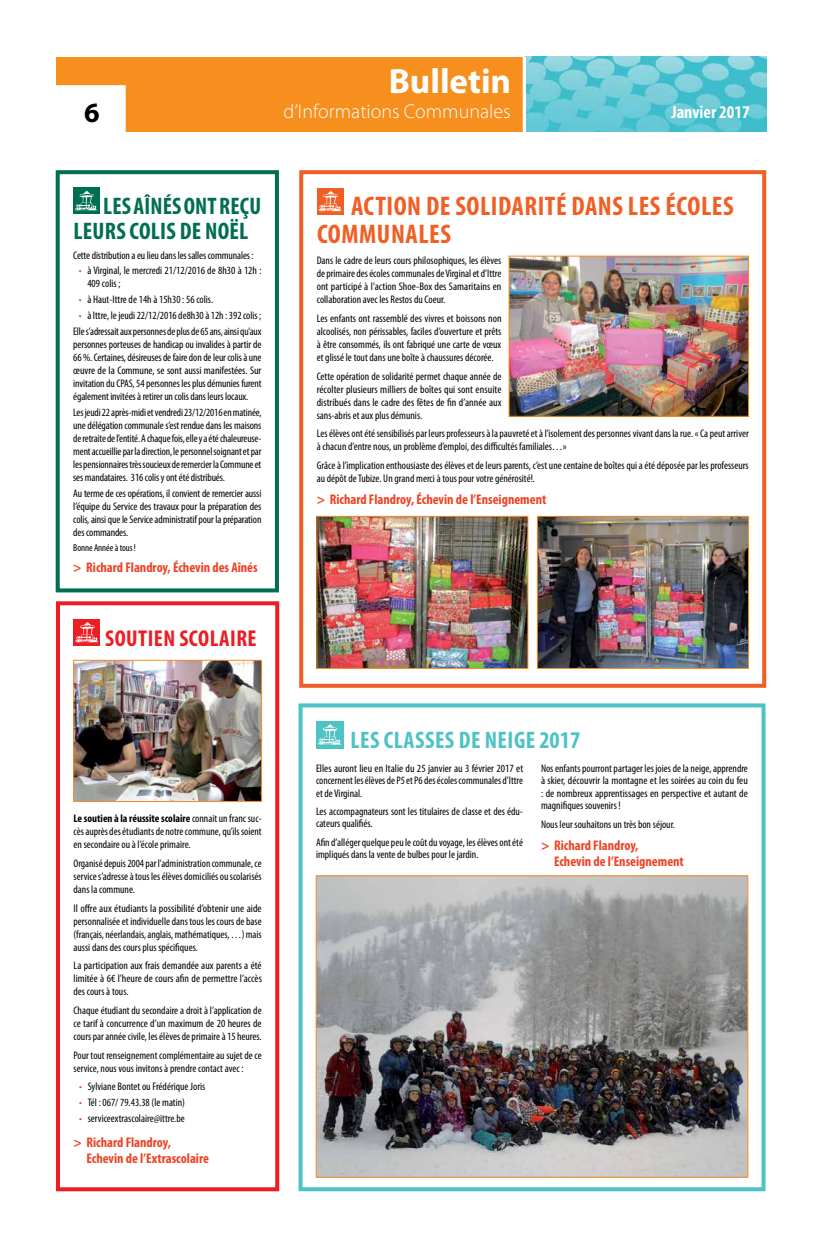
<style>
.page{position:relative;width:823px;height:1248px;background:#fff}
.page>*{position:absolute;margin:0;border:0;box-sizing:border-box;transform-origin:0 0}
.t1{font:700 35px "Myriad Pro";color:#fff}
.t2{font:700 28px "Myriad Pro";color:#000}
.t3{font:700 condensed 27px/28px "Myriad Pro";letter-spacing:.02em;color:#f05f26}
.t4{font:700 condensed 24px/25px "Myriad Pro";letter-spacing:.005em;color:#006f51}
.t5{font:700 condensed 24px "Myriad Pro";letter-spacing:.02em;color:#4ec3c5}
.t6{font:700 condensed 23px "Myriad Pro";letter-spacing:.02em;color:#ed1d24}
.t7{font:300 20px "Myriad Pro";color:#fff}
.t8{font:700 condensed 18px "Myriad Pro";color:#fff}
.t9{font:700 condensed 14px/16px "Myriad Pro";color:#ef4123}
.t10{font:condensed 11px/13px "Myriad Pro";color:#000;text-align:justify}
.t11{font:condensed 10px "Myriad Pro";letter-spacing:-.01em;color:#000}
.s1{color:#ef4123}
.s2{font-weight:700}
</style>
<div class="page">
<div style="left:57px;top:57px;width:477px;height:74px;background:#f78f1e"></div>
<img style="left:525px;top:57px;width:240px;height:75px">
<hr style="left:522px;top:57px;width:3px;height:75px;background:#fff">
<div style="left:56px;top:85px;width:70px;height:47px;background:#fff;border:2px solid #fff"></div>
<div style="left:316px;top:188px;width:27px;height:27px;background:#f05f26"></div>
<svg style="left:318px;top:191px;width:23px;height:21px"></svg>
<div style="left:299px;top:170px;width:466px;height:517px;border:4px solid #f05f26"></div>
<div style="left:73px;top:188px;width:26px;height:26px;background:#006f51"></div>
<svg style="left:75px;top:191px;width:22px;height:20px"></svg>
<div style="left:56px;top:170px;width:223px;height:422px;border:4px solid #006f51"></div>
<img style="left:318px;top:518px;width:207px;height:148px">
<div style="left:316px;top:516px;width:211px;height:152px;border:1px solid #f78f1e"></div>
<img style="left:539px;top:518px;width:207px;height:148px">
<div style="left:537px;top:516px;width:211px;height:152px;border:1px solid #f78f1e"></div>
<div style="left:316px;top:720px;width:27px;height:28px;background:#4ec3c5"></div>
<svg style="left:318px;top:724px;width:23px;height:21px"></svg>
<div style="left:298px;top:703px;width:467px;height:488px;border:4px solid #4ec3c5"></div>
<img style="left:510px;top:258px;width:236px;height:156px">
<div style="left:508px;top:256px;width:240px;height:160px;border:1px solid #f78f1e"></div>
<img style="left:318px;top:877px;width:427px;height:298px">
<div style="left:316px;top:875px;width:431px;height:302px;border:1px solid #f78f1e"></div>
<div style="left:73px;top:618px;width:27px;height:27px;background:#ed1d24"></div>
<svg style="left:75px;top:622px;width:23px;height:20px"></svg>
<div style="left:56px;top:601px;width:223px;height:590px;border:4px solid #ed1d24"></div>
<img style="left:75px;top:662px;width:184px;height:137px">
<div style="left:73px;top:660px;width:188px;height:141px;border:1px solid #f78f1e"></div>
<h1 class="t1" style="left:388px;top:58px;width:124px">Bulletin</h1>
<h3 class="t7" style="left:283px;top:100px;width:228px">d’Informations Communales</h3>
<h2 class="t2" style="left:84px;top:94px;width:17px">6</h2>
<h3 class="t8" style="left:671px;top:101px;width:80px">Janvier 2017</h3>
<h3 class="t4" style="left:73px;top:193px;width:186px;text-indent:30px">LES AÎNÉS ONTREÇU<br>LEURS COLIS DE NOËL</h3>
<p class="t10" style="left:73px;top:248px;width:182px">Cette distribution a eu lieu dans les salles communales :</p>
<p class="t10" style="left:87px;top:264px;width:175px;text-indent:-9px"><span class="s1">•</span> à Virginal, le mercredi 21/12/2016 de 8h30 à 12h :<br>409 colis ;</p>
<p class="t10" style="left:79px;top:293px;width:136px"><span class="s1">•</span> à Haut-Ittre de 14h à 15h30 : 56 colis.</p>
<p class="t10" style="left:73px;top:307px;width:190px;line-height:15.8px;text-align:center"><span class="s1">•</span> à Ittre, le jeudi 22/12/2016 de8h30 à 12h : 392 colis ;<br>Elle s’adressait aux personnes de plus de 65 ans, ainsi qu’aux</p>
<p class="t10" style="left:73px;top:337px;width:190px">personnes porteuses de handicap ou invalides à partir de 66 %. Certaines, désireuses de faire don de leur colis à une œuvre de la Commune, se sont aussi manifestées. Sur invitation du CPAS, 54 personnes les plus démunies furent également invitées à retirer un colis dans leurs locaux.</p>
<p class="t10" style="left:73px;top:405px;width:190px">Les jeudi 22 après-midi et vendredi 23/12/2016 en matinée, une délégation communale s’est rendue dans les maisons de retraite de l’entité. A chaque fois, elle y a été chaleureuse&shy;ment accueillie par la direction, le personnel soignant et par les pensionnaires très soucieux de remercier la Commune et ses mandataires. 316 colis y ont été distribués.</p>
<p class="t10" style="left:73px;top:486px;width:190px">Au terme de ces opérations, il convient de remercier aussi l’équipe du Service des travaux pour la préparation des colis, ainsi que le Service administratif pour la préparation des commandes.</p>
<p class="t11" style="left:73px;top:541px;width:64px">Bonne Année à tous !</p>
<p class="t9" style="left:73px;top:559px;width:186px">&gt; Richard Flandroy, Échevin des Aînés</p>
<h3 class="t6" style="left:105px;top:623px;width:151px">soutien scolai re</h3>
<p class="t10" style="left:73px;top:812px;width:190px"><span class="s2">Le soutien à la réussite scolaire</span> connait un franc suc&shy;cès auprès des étudiants de notre commune, qu’ils soient en secondaire ou à l’école primaire.</p>
<p class="t10" style="left:73px;top:856px;width:190px">Organisé depuis 2004 par l’administration communale, ce service s’adresse à tous les élèves domiciliés ou scolarisés dans la commune.</p>
<p class="t10" style="left:73px;top:901px;width:190px">Il offre aux étudiants la possibilité d’obtenir une aide personnalisée et individuelle dans tous les cours de base (français, néerlandais, anglais, mathématiques, …) mais aussi dans des cours plus spécifiques.</p>
<p class="t10" style="left:73px;top:959px;width:190px">La participation aux frais demandée aux parents a été limitée à 6€ l’heure de cours afin de permettre l’accès des cours à tous.</p>
<p class="t10" style="left:73px;top:1003px;width:190px">Chaque étudiant du secondaire a droit à l’application de ce tarif à concurrence d’un maximum de 20 heures de cours par année civile, les élèves de primaire à 15 heures.</p>
<p class="t10" style="left:73px;top:1048px;width:190px">Pour tout renseignement complémentaire au sujet de ce service, nous vous invitons à prendre contact avec :</p>
<p class="t10" style="left:79px;top:1080px;width:128px"><span class="s1">•</span> Sylviane Bontet ou Frédérique Joris</p>
<p class="t10" style="left:79px;top:1095px;width:107px"><span class="s1">•</span> Tél : 067/ 79.43.38 (le matin)</p>
<p class="t10" style="left:79px;top:1111px;width:107px"><span class="s1">•</span> serviceextrascolaire@ittre.be</p>
<p class="t9" style="left:86px;top:1133px;width:124px;text-indent:-13px">&gt; Richard Flandroy,<br>Echevin de l’Extrascolaire</p>
<h3 class="t3" style="left:317px;top:191px;width:418px;text-indent:34px">Action de soli darité dans les écoles communale</h3>
<h3 class="t3" style="left:440px;top:219px;width:12px">s</h3>
<p class="t10" style="left:316px;top:254px;width:186px">Dans le cadre de leurs cours philosophiques, les élèves de primaire des écoles communales de Virginal et d’Ittre ont participé à l’action Shoe-Box des Samaritains en collaboration avec les Restos du Coeur.</p>
<p class="t10" style="left:316px;top:311px;width:186px">Les enfants ont rassemblé des vivres et boissons non alcoolisés, non périssables, faciles d’ouverture et prêts à être consommés, ils ont fabriqué une carte de vœux et glissé le tout dans une boîte à chaussures décorée.</p>
<p class="t10" style="left:316px;top:369px;width:186px">Cette opération de solidarité permet chaque année de récolter plusieurs milliers de boîtes qui sont ensuite distribués dans le cadre des fêtes de fin d’année aux sans-abris et aux plus démunis.</p>
<p class="t10" style="left:316px;top:427px;width:433px">Les élèves ont été sensibilisés par leurs professeurs à la pauvreté et à l’isolement des personnes vivant dans la rue. « Ca peut arriver à chacun d’entre nous, un problème d’emploi, des difficultés familiales…»</p>
<p class="t10" style="left:316px;top:458px;width:433px">Grâce à l’implication enthousiaste des élèves et de leurs parents, c’est une centaine de boîtes qui a été déposée par les professeurs au dépôt de Tubize. Un grand merci à tous pour votre générosité!.</p>
<p class="t9" style="left:316px;top:490px;width:231px">&gt; Richard Flandroy, Échevin de l’Enseignement</p>
<h3 class="t5" style="left:350px;top:725px;width:231px">LES CLASSES DE NEIGE 2017</h3>
<p class="t10" style="left:316px;top:761px;width:208px;line-height:12.5px">Elles auront lieu en Italie du 25 janvier au 3 février 2017 et concernent les élèves de P5 et P6 des écoles communales d’Ittre et de Virginal.</p>
<p class="t10" style="left:316px;top:804px;width:208px;line-height:12.5px">Les accompagnateurs sont les titulaires de classe et des édu&shy;cateurs qualifiés.</p>
<p class="t10" style="left:316px;top:835px;width:208px;line-height:12.5px">Afin d’alléger quelque peu le coût du voyage, les élèves ont été impliqués dans la vente de bulbes pour le jardin.</p>
<p class="t10" style="left:540px;top:761px;width:208px;line-height:12.5px">Nos enfants pourront partager les joies de la neige, apprendre à skier, découvrir la montagne et les soirées au coin du feu : de nombreux apprentissages en perspective et autant de magnifiques souvenirs !</p>
<p class="t10" style="left:540px;top:817px;width:135px">Nous leur souhaitons un très bon séjour.</p>
<p class="t9" style="left:553px;top:836px;width:131px;text-indent:-13px">&gt; Richard Flandroy,<br>Echevin de l’Enseignement</p>
</div>
